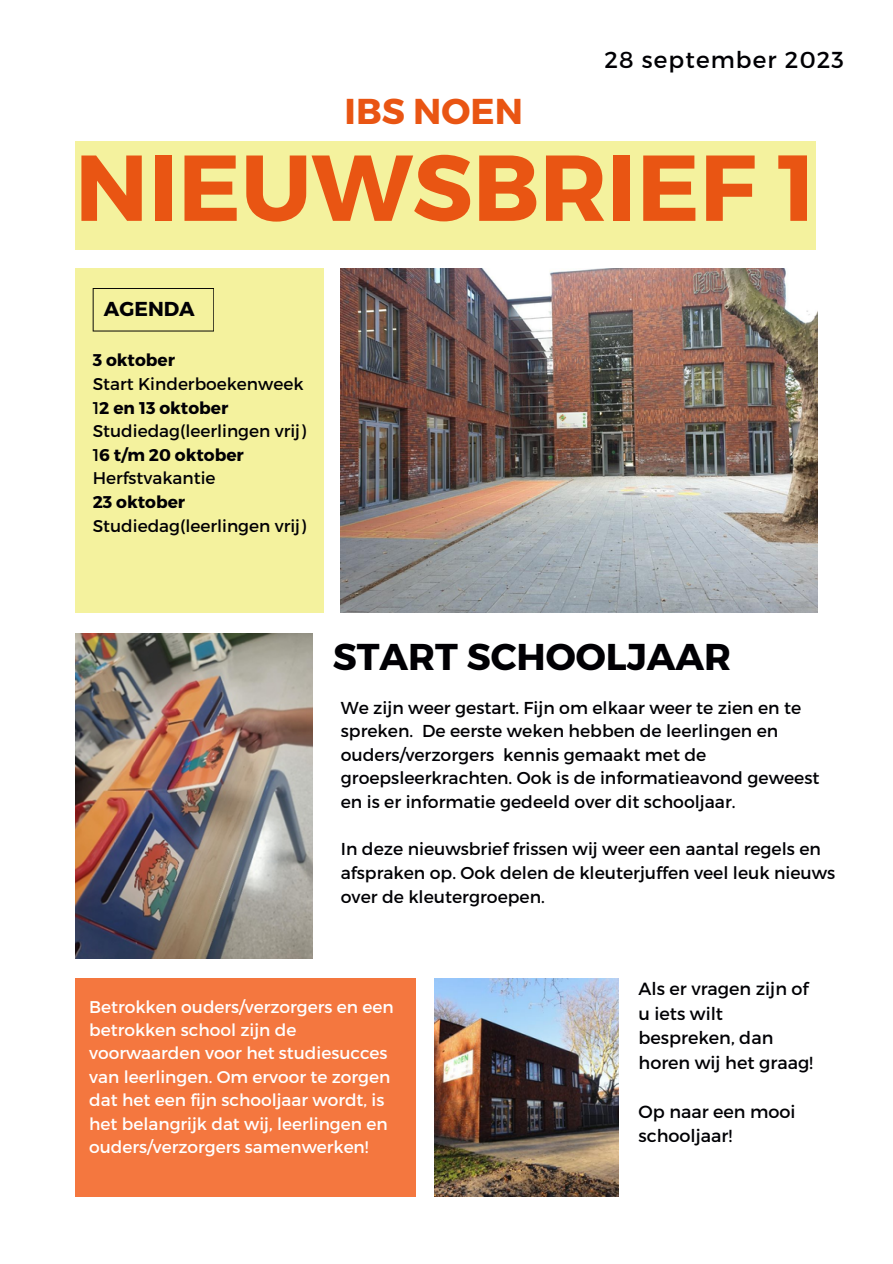
<style>
.page{position:relative;width:893px;height:1264px;background:#fff}
.page>*{position:absolute;margin:0;border:0;box-sizing:border-box;transform-origin:0 0}
.t1{font:700 93.3px "Montserrat";color:#e95513}
.t2{font:700 37.2px "Montserrat";color:#010004}
.t3{font:700 35.85px "Montserrat";color:#e95513}
.t4{font:23.1px "Montserrat";letter-spacing:.05em;color:#010004}
.t5{font:700 20.1px "Montserrat";color:#010004}
.t6{font:17.7px/24.6px "Montserrat";color:#010004}
.t7{font:17.25px/23.5px "Montserrat";color:#010004}
.t8{font:16.95px/23.4px "Montserrat";color:#fff}
.t9{font:16.95px "Montserrat";color:#010004}
.t10{font:700 16.95px "Montserrat";color:#010004}
.s1{font-weight:400}
</style>
<div class="page">
<img style="left:341px;top:268px;width:476px;height:344px">
<img style="left:75px;top:633px;width:237px;height:325px">
<img style="left:434px;top:978px;width:184px;height:218px">
<div style="left:75px;top:268px;width:249px;height:345px;background:#f4f29e"></div>
<div style="left:75px;top:978px;width:340px;height:218px;background:#f4773f"></div>
<svg style="left:93px;top:288px;width:121px;height:43px"></svg>
<div style="left:76px;top:141px;width:740px;height:109px;background:#f4f29e"></div>
<p class="t4" style="left:604px;top:45px;width:241px">28 september 2023</p>
<p class="t3" style="left:344px;top:88px;width:180px">IBS NOEN</p>
<p class="t1" style="left:75px;top:127px;width:742px">NIEUWSBRIEF 1</p>
<p class="t5" style="left:104px;top:295px;width:92px">AGENDA</p>
<p class="t10" style="left:93px;top:349px;width:84px">3 oktober</p>
<p class="t9" style="left:93px;top:373px;width:212px">Start Kinderboekenweek</p>
<p class="t10" style="left:93px;top:396px;width:137px"><span class="s1">1</span>2 en 13 oktober</p>
<p class="t9" style="left:93px;top:420px;width:215px">Studiedag(leerlingen vrij)</p>
<p class="t10" style="left:93px;top:444px;width:153px"><span class="s1">1</span>6 t/m 20 oktober</p>
<p class="t9" style="left:93px;top:467px;width:124px">Herfstvakantie</p>
<p class="t10" style="left:93px;top:491px;width:94px">23 oktober</p>
<p class="t9" style="left:93px;top:514px;width:215px">Studiedag(leerlingen vrij)</p>
<p class="t2" style="left:333px;top:632px;width:400px">START SCHOOLJAAR</p>
<p class="t7" style="left:341px;top:694px;width:480px">We zijn weer gestart. Fijn om elkaar weer te zien en te spreken. De eerste weken hebben de leerlingen en ouders/verzorgers kennis gemaakt met de groepsleerkrachten. Ook is de informatieavond geweest en is er informatie gedeeld over dit schooljaar.</p>
<p class="t7" style="left:341px;top:836px;width:496px">In deze nieuwsbrief frissen wij weer een aantal regels en afspraken op. Ook delen de kleuterjuffen veel leuk nieuws over de kleutergroepen.</p>
<p class="t8" style="left:89px;top:994px;width:306px">Betrokken ouders/verzorgers en een betrokken school zijn de voorwaarden voor het studiesucces van leerlingen. Om ervoor te zorgen dat het een fijn schooljaar wordt, is het belangrijk dat wij, leerlingen en ouders/verzorgers samenwerken!</p>
<p class="t6" style="left:638px;top:975px;width:176px">Als er vragen zijn of u iets wilt bespreken, dan horen wij het graag!</p>
<p class="t6" style="left:638px;top:1098px;width:158px">Op naar een mooi schooljaar!</p>
</div>
